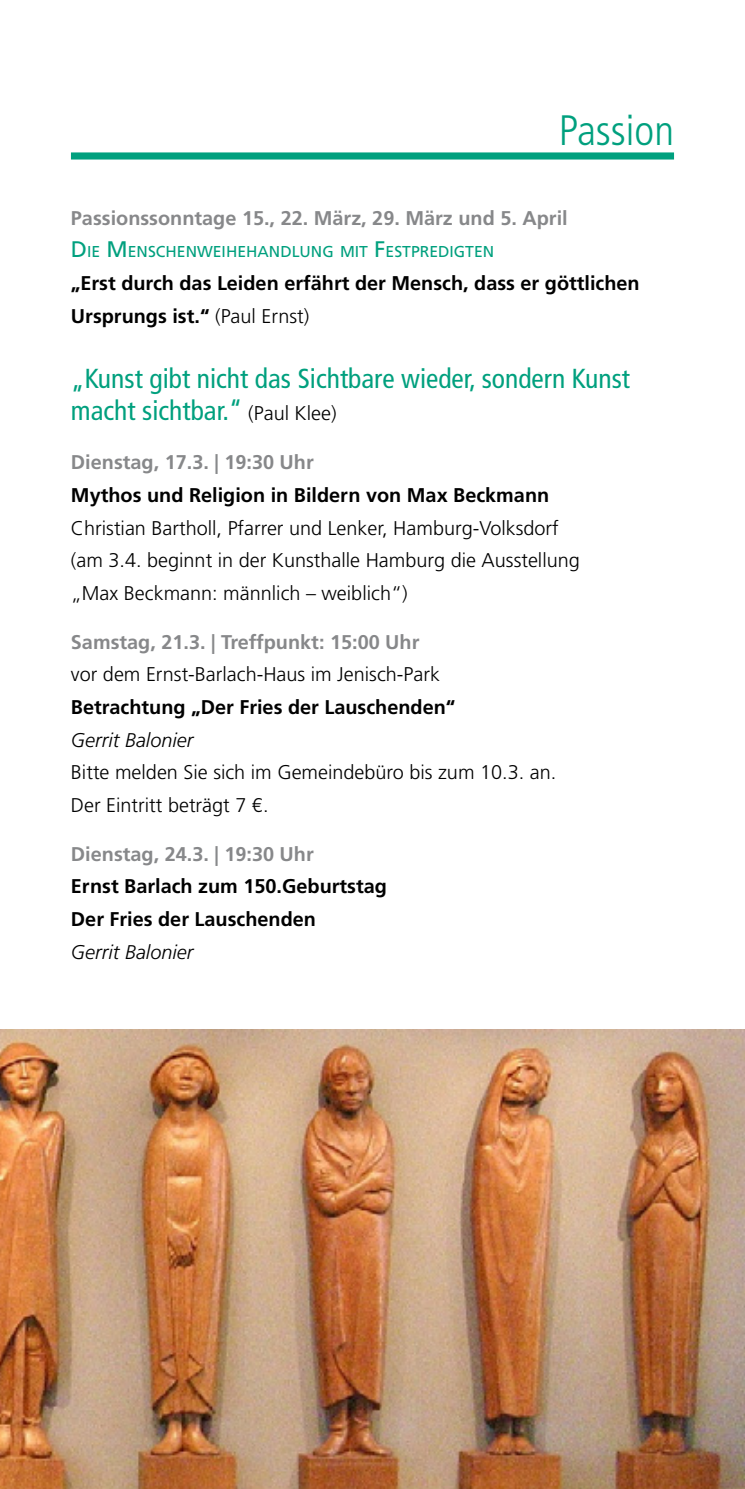
<style>
.page{position:relative;width:745px;height:1489px;background:#fff}
.page>*{position:absolute;margin:0;border:0;box-sizing:border-box;transform-origin:0 0}
.t1{font:300 condensed 42.5px "Frutiger";color:#00a07e}
.t2{font:condensed 27.5px/32.5px "Frutiger";color:#00a07e}
.t3{font:300 19.75px/32.5px "Frutiger";color:#000}
.t4{font:700 19.75px/32.5px "Frutiger";color:#000}
.t5{font:700 19.75px "Frutiger";color:#87888a}
.t6{font:italic 300 19.75px "Frutiger";color:#000}
.t7{font:15.75px "Frutiger";color:#00a07e}
.s1{font-size:22.5px}
.s2{font-weight:300}
.s3{font-weight:300;font-stretch:normal;font-size:19.75px;color:#000}
</style>
<div class="page">
<div style="left:71px;top:152px;width:602px;height:7px;background:#00a07e"></div>
<img style="left:0;top:1029px;width:744px;height:459px">
<h1 class="t1" style="left:558px;top:106px;width:117px">Passion</h1>
<p class="t5" style="left:71px;top:206px;width:498px">Passionssonntage 15., 22. März, 29. März und 5. April</p>
<p class="t7" style="left:71px;top:243px;width:424px"><span class="s1">D</span>IE <span class="s1">M</span>ENSCHENWEIHEHANDLUNG M IT <span class="s1">F</span>ESTPREDIGTEN</p>
<p class="t4" style="left:71px;top:267px;width:570px">„Erst durch das Leiden erfährt der Mensch, dass er göttlichen<br>Ursprungs ist.“ <span class="s2">(Paul Ernst)</span></p>
<h2 class="t2" style="left:71px;top:362px;width:560px">„Kunst gibt nicht das Sichtbare wieder, sondern Kunst macht sichtbar.“ <span class="s3">(Paul Klee)</span></h2>
<p class="t5" style="left:71px;top:451px;width:244px">Dienstag, 17.3. | 19:30 Uhr</p>
<p class="t4" style="left:71px;top:479px;width:479px">Mythos und Religion in Bildern von Max Beckmann</p>
<p class="t3" style="left:71px;top:512px;width:510px">Christian Bartholl, Pfarrer und Lenker, Hamburg-Volksdorf (am 3.4. beginnt in der Kunsthalle Hamburg die Ausstellung „Max Beckmann: männlich – weiblich“)</p>
<p class="t5" style="left:71px;top:630px;width:350px">Samstag, 21.3. | Treffpunkt: 15:00 Uhr</p>
<p class="t3" style="left:71px;top:658px;width:370px">vor dem Ernst-Barlach-Haus im Jenisch-Park</p>
<p class="t4" style="left:71px;top:691px;width:386px">Betrachtung „Der Fries der Lauschenden“</p>
<p class="t6" style="left:71px;top:728px;width:124px">Gerrit Balonier</p>
<p class="t3" style="left:71px;top:756px;width:486px">Bitte melden Sie sich im Gemeindebüro bis zum 10.3. an.<br>Der Eintritt beträgt 7 €.</p>
<p class="t5" style="left:71px;top:842px;width:244px">Dienstag, 24.3. | 19:30 Uhr</p>
<p class="t4" style="left:71px;top:870px;width:317px">Ernst Barlach zum 150.Geburtstag<br>Der Fries der Lauschenden</p>
<p class="t6" style="left:71px;top:940px;width:124px">Gerrit Balonier</p>
</div>
